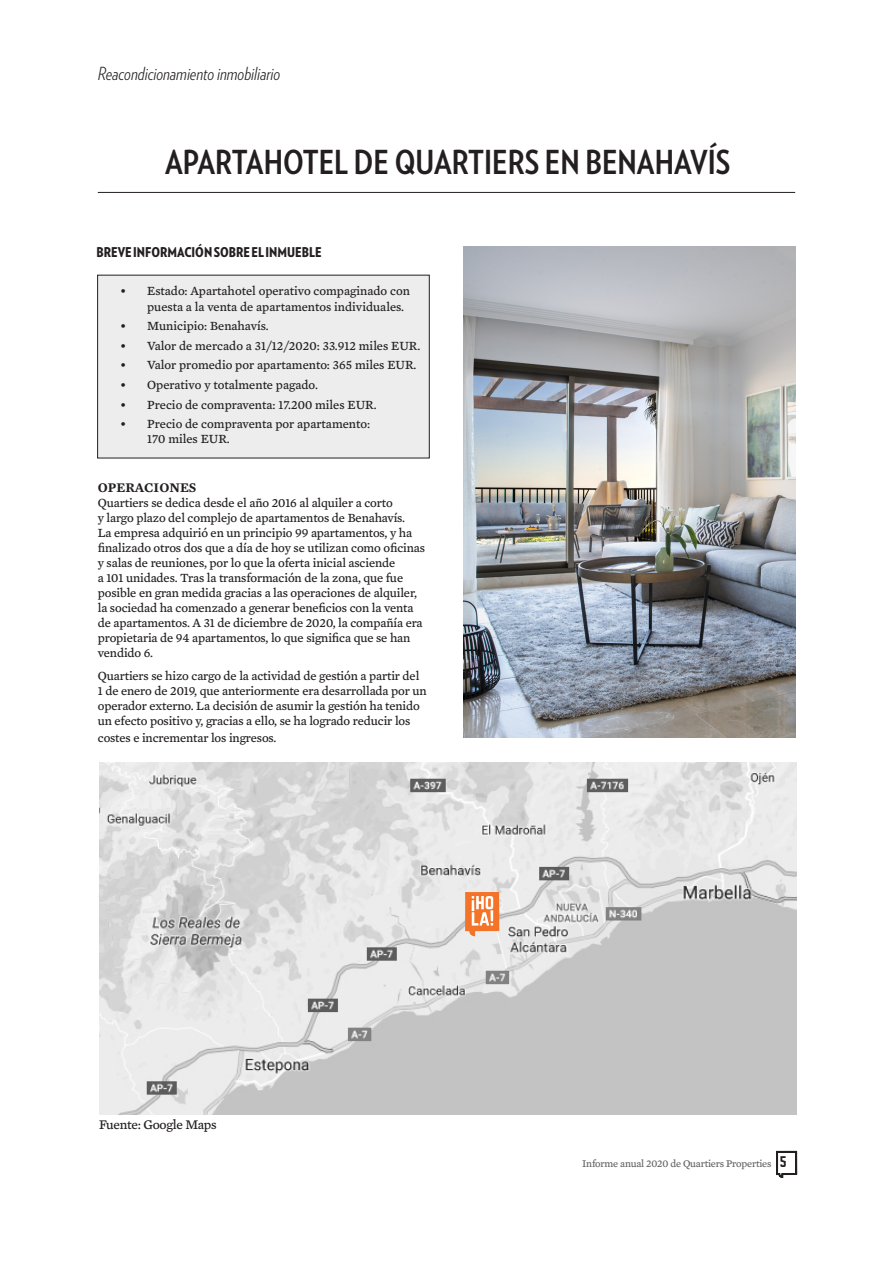
<style>
.page{position:relative;width:893px;height:1263px;background:#fff}
.page>*{position:absolute;margin:0;border:0;box-sizing:border-box;transform-origin:0 0}
.Rubrik{font:700 33px "Verlag Condensed";color:#231f20}
.t1{font:italic 300 18px "Verlag Condensed";color:#231f20}
.Bröd{font:900 13.5px "Verlag Condensed";color:#231f20}
.Bröd-2{font:13.5px "Mercury Text G4";letter-spacing:-.02em;color:#231f20}
.Bröd-3{font:600 13.5px "Mercury Text G4";color:#231f20}
.Bröd-4{font:12.75px/15px "Mercury Text G4";letter-spacing:-.01em;color:#231f20}
.t2{font:10.5px "Mercury Text G4";letter-spacing:-.02em;color:#636366}
.s1{font-family:"Norwester";font-size:13.5px;color:#231f20}
</style>
<div class="page">
<hr style="left:98px;top:192px;width:697px;height:1px;background:#231f20">
<svg style="left:776px;top:1150px;width:22px;height:28px"></svg>
<div style="left:98px;top:275px;width:331px;height:183px;background:#ededed"></div>
<img style="left:99px;top:763px;width:697px;height:351px">
<svg style="left:465px;top:892px;width:34px;height:44px"></svg>
<img style="left:463px;top:247px;width:332px;height:490px">
<p class="t1" style="left:98px;top:61px;width:184px">Reacondicionamiento inmobiliario</p>
<p class="Rubrik" style="left:165px;top:137px;width:567px">APARTAHOTEL DE QUARTIERS EN BENAHAVÍS</p>
<p class="Bröd" style="left:97px;top:242px;width:226px">BREVE INFORMACIÓN SOBRE EL INMUEBLE</p>
<p class="Bröd-4" style="left:147px;top:283px;width:264px;text-indent:-27px">• Estado: Apartahotel operativo compaginado con puesta a la venta de apartamentos individuales.</p>
<p class="Bröd-4" style="left:120px;top:318px;width:150px">• Municipio: Benahavís.</p>
<p class="Bröd-4" style="left:120px;top:337px;width:302px">• Valor de mercado a 31/12/2020: 33.912 miles EUR.</p>
<p class="Bröd-4" style="left:120px;top:357px;width:298px">• Valor promedio por apartamento: 365 miles EUR.</p>
<p class="Bröd-4" style="left:120px;top:376px;width:199px">• Operativo y totalmente pagado.</p>
<p class="Bröd-4" style="left:120px;top:396px;width:258px">• Precio de compraventa: 17.200 miles EUR.</p>
<p class="Bröd-4" style="left:147px;top:415px;width:224px;text-indent:-27px">• Precio de compraventa por apartamento:<br>170 miles EUR.</p>
<p class="Bröd-3" style="left:98px;top:477px;width:100px">OPERACIONES</p>
<p class="Bröd-4" style="left:98px;top:494px;width:329px">Quartiers se dedica desde el año 2016 al alquiler a corto<br>y largo plazo del complejo de apartamentos de Benahavís.<br>La empresa adquirió en un principio 99 apartamentos, y ha finalizado otros dos que a día de hoy se utilizan como oficinas y salas de reuniones, por lo que la oferta inicial asciende<br>a 101 unidades. Tras la transformación de la zona, que fue posible en gran medida gracias a las operaciones de alquiler, la sociedad ha comenzado a generar beneficios con la venta de apartamentos. A 31 de diciembre de 2020, la compañía era propietaria de 94 apartamentos, lo que significa que se han vendido 6.</p>
<p class="Bröd-4" style="left:98px;top:668px;width:330px">Quartiers se hizo cargo de la actividad de gestión a partir del 1 de enero de 2019, que anteriormente era desarrollada por un operador externo. La decisión de asumir la gestión ha tenido un efecto positivo y, gracias a ello, se ha logrado reducir los</p>
<p class="Bröd-4" style="left:98px;top:729px;width:180px">costes e incrementar los ingresos.</p>
<p class="Bröd-2" style="left:99px;top:1115px;width:119px">Fuente: Google Maps</p>
<p class="t2" style="left:582px;top:1155px;width:206px">Informe anual 2020 de Quartiers Properties <span class="s1">5</span></p>
</div>
